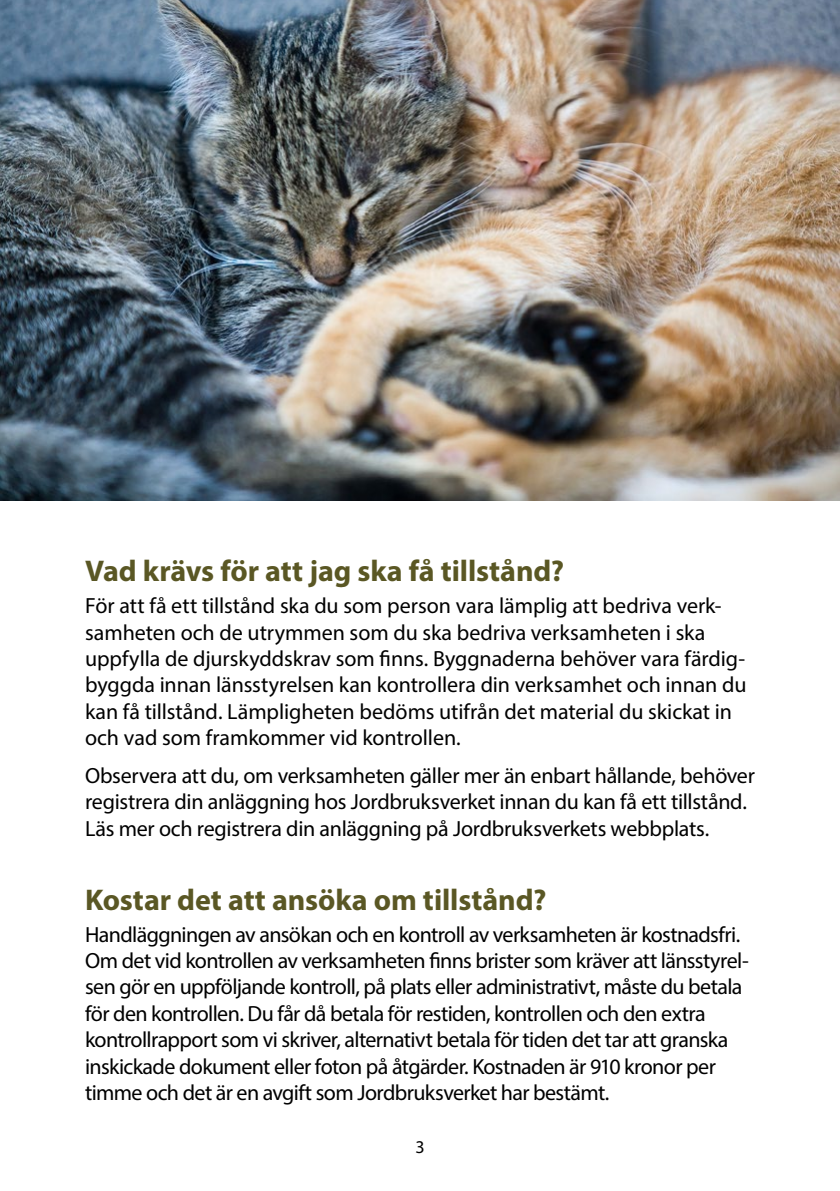
<style>
.page{position:relative;width:840px;height:1191px;background:#fff}
.page>*{position:absolute;margin:0;border:0;box-sizing:border-box;transform-origin:0 0}
.Rubrik_1{font:700 30px "Myriad Pro";letter-spacing:-.005em;color:#5a5724}
.Brödtext{font:22px/26.4px "Myriad Pro";letter-spacing:-.015em;color:#000}
.t1{font:18px "Myriad Pro";color:#000}
</style>
<div class="page">
<img style="left:0;top:0;width:839px;height:500px">
<h1 class="Rubrik_1" style="left:85px;top:551px;width:480px">Vad krävs för att jag ska få tillstånd?</h1>
<p class="Brödtext" style="left:85px;top:592px;width:662px">För att få ett tillstånd ska du som person vara lämplig att bedriva verk&shy;samheten och de utrymmen som du ska bedriva verksamheten i ska uppfylla de djurskyddskrav som finns. Byggnaderna behöver vara färdig&shy;byggda innan länsstyrelsen kan kontrollera din verksamhet och innan du kan få tillstånd. Lämpligheten bedöms utifrån det material du skickat in och vad som framkommer vid kontrollen.</p>
<p class="Brödtext" style="left:85px;top:762px;width:671px">Observera att du, om verksamheten gäller mer än enbart hållande, behöver registrera din anläggning hos Jordbruksverket innan du kan få ett tillstånd.<br>Läs mer och registrera din anläggning på Jordbruksverkets webbplats.</p>
<h1 class="Rubrik_1" style="left:85px;top:880px;width:462px">Kostar det att ansöka om tillstånd?</h1>
<p class="Brödtext" style="left:85px;top:920px;width:664px">Handläggningen av ansökan och en kontroll av verksamheten är kostnadsfri.<br>Om det vid kontrollen av verksamheten finns brister som kräver att länsstyrel&shy;sen gör en uppföljande kontroll, på plats eller administrativt, måste du betala för den kontrollen. Du får då betala för restiden, kontrollen och den extra kontrollrapport som vi skriver, alternativt betala för tiden det tar att granska inskickade dokument eller foton på åtgärder. Kostnaden är 910 kronor per timme och det är en avgift som Jordbruksverket har bestämt.</p>
<p class="t1" style="left:415px;top:1136px;width:11px">3</p>
</div>
